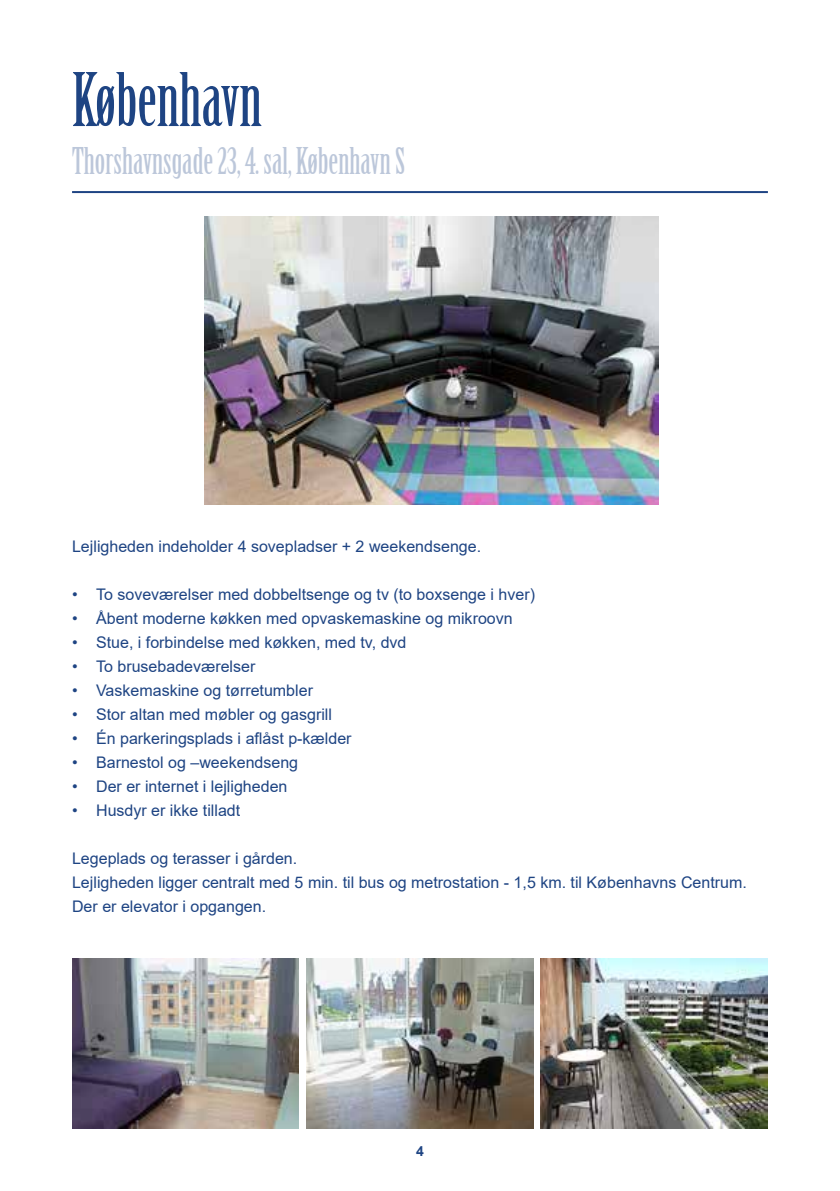
<style>
.page{position:relative;width:840px;height:1191px;background:#fff}
.page>*{position:absolute;margin:0;border:0;box-sizing:border-box;transform-origin:0 0}
.t1{font:72px "Birch Std";color:#1e4483}
.t2{font:36px "Birch Std";color:#bcc7da}
.t3{font:16px/24px "Arial";color:#1e4483}
.t4{font:700 14px "Arial";color:#1e4483}
</style>
<div class="page">
<hr style="left:72px;top:191px;width:695px;height:2px;background:#1e4483">
<img style="left:204px;top:216px;width:453px;height:288px">
<img style="left:72px;top:958px;width:227px;height:170px">
<img style="left:306px;top:958px;width:227px;height:170px">
<img style="left:540px;top:958px;width:227px;height:170px">
<h1 class="t1" style="left:72px;top:59px;width:191px">København</h1>
<h2 class="t2" style="left:72px;top:141px;width:334px">Thorshavnsgade 23, 4. sal, København S</h2>
<p class="t3" style="left:72px;top:534px;width:410px">Lejligheden indeholder 4 sovepladser + 2 weekendsenge.</p>
<p class="t3" style="left:72px;top:582px;width:464px">• To soveværelser med dobbeltsenge og tv (to boxsenge i hver)</p>
<p class="t3" style="left:72px;top:606px;width:442px">• Åbent moderne køkken med opvaskemaskine og mikroovn</p>
<p class="t3" style="left:72px;top:630px;width:336px">• Stue, i forbindelse med køkken, med tv, dvd</p>
<p class="t3" style="left:72px;top:654px;width:185px">• To brusebadeværelser</p>
<p class="t3" style="left:72px;top:678px;width:242px">• Vaskemaskine og tørretumbler</p>
<p class="t3" style="left:72px;top:702px;width:261px">• Stor altan med møbler og gasgrill</p>
<p class="t3" style="left:72px;top:726px;width:281px">• Én parkeringsplads i aflåst p-kælder</p>
<p class="t3" style="left:72px;top:750px;width:227px">• Barnestol og –weekendseng</p>
<p class="t3" style="left:72px;top:774px;width:217px">• Der er internet i lejligheden</p>
<p class="t3" style="left:72px;top:798px;width:170px">• Husdyr er ikke tilladt</p>
<p class="t3" style="left:72px;top:846px;width:676px">Legeplads og terasser i gården.<br>Lejligheden ligger centralt med 5 min. til bus og metrostation - 1,5 km. til Københavns Centrum.<br>Der er elevator i opgangen.</p>
<p class="t4" style="left:416px;top:1140px;width:9px">4</p>
</div>
